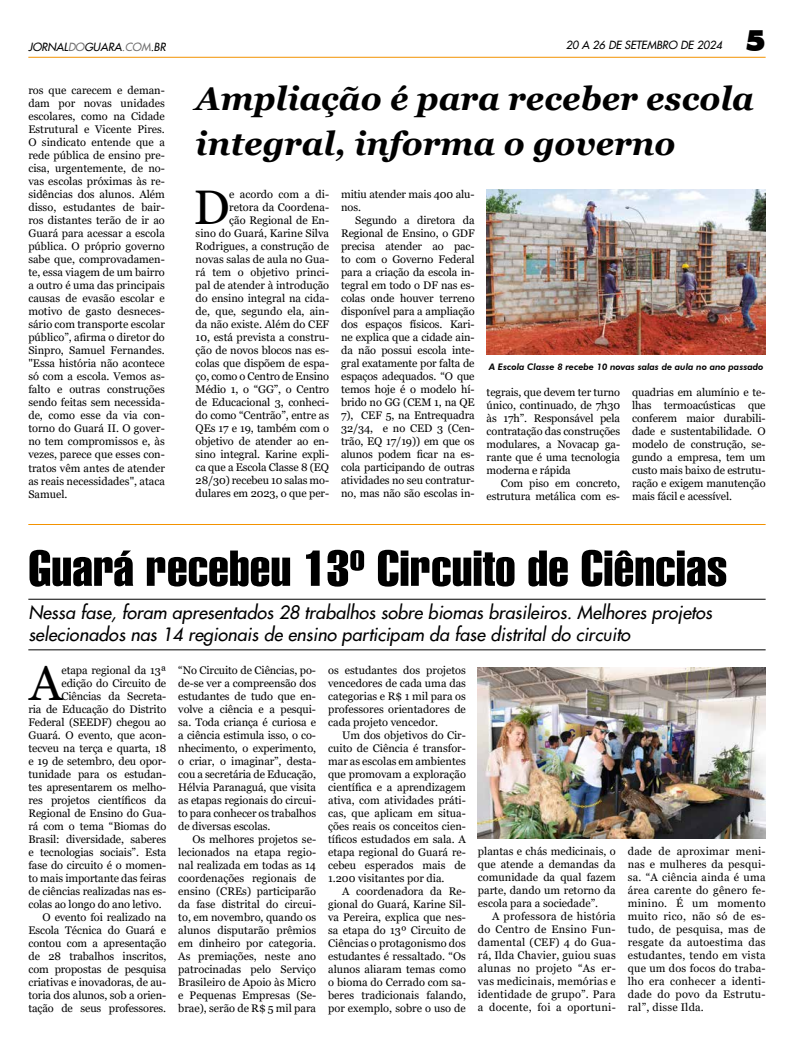
<style>
.page{position:relative;width:794px;height:1049px;background:#fff}
.page>*{position:absolute;margin:0;border:0;box-sizing:border-box;transform-origin:0 0}
.t1{font:49px "Swiss 911 BT Extra Compressed";color:#000;scale:1.25 1}
.t2{font:48.5px "Georgia";color:#000}
.t3{font:italic 700 33px/45px "Georgia";color:#000}
.t4{font:900 29.6px "Futura BT";color:#000}
.t5{font:italic 18px/22px "Futura 2";color:#000}
.t6{font:11px/13px "Georgia";letter-spacing:-.01em;color:#000;text-align:justify}
.t7{font:italic 11px "Futura 2";color:#000}
.t8{font:italic 800 9px "Futura BT";color:#000}
.s1{color:#706f6f}
</style>
<div class="page">
<hr style="left:28px;top:57px;width:737px;height:1px;background:#f39200">
<img style="left:486px;top:189px;width:279px;height:166px">
<hr style="left:28px;top:599px;width:737px;height:1px;background:#000">
<hr style="left:28px;top:650px;width:737px;height:1px;background:#000">
<img style="left:478px;top:667px;width:287px;height:171px">
<hr style="left:28px;top:524px;width:737px;height:1px;background:#f39200">
<p class="t7" style="left:28px;top:39px;width:139px">JORNAL<span class="s1">DO</span>GUARA<span class="s1">.COM</span>.BR</p>
<p class="t7" style="left:566px;top:37px;width:158px">20 A 26 DE SETEMBRO DE 2024</p>
<h3 class="t4" style="left:745px;top:22px;width:22px">5</h3>
<p class="t6" style="left:28px;top:84px;width:138px">ros que carecem e deman&shy;dam por novas unidades escolares, como na Cidade Estrutural e Vicente Pires.<br>O sindicato entende que a rede pública de ensino pre&shy;cisa, urgentemente, de no&shy;vas escolas próximas às re&shy;sidências dos alunos. Além disso, estudantes de bair&shy;ros distantes terão de ir ao Guará para acessar a escola pública. O próprio governo sabe que, comprovadamen&shy;te, essa viagem de um bairro a outro é uma das principais causas de evasão escolar e motivo de gasto desneces&shy;sário com transporte escolar público”, afirma o diretor do Sinpro, Samuel Fernandes. "Essa história não acontece só com a escola. Vemos as&shy;falto e outras construções sendo feitas sem necessida&shy;de, como esse da via con&shy;torno do Guará II. O gover&shy;no tem compromissos e, às vezes, parece que esses con&shy;tratos vêm antes de atender as reais necessidades", ataca Samuel.</p>
<h3 class="t3" style="left:196px;top:76px;width:559px">Ampliação é para receber escola integral, informa o governo</h3>
<p class="t6" style="left:196px;top:188px;width:135px;text-align:right">e acordo com a di-<br>retora da Coordena-<br>ção Regional de En-<br>sino do Guará, Karine Silva<br>Rodrigues, a construção de novas salas de aula no Gua&shy;rá tem o objetivo princi&shy;pal de atender à introdução do ensino integral na cida&shy;de, que, segundo ela, ain&shy;da não existe. Além do CEF<br>10, está prevista a constru&shy;ção de novos blocos nas es&shy;colas que dispõem de espa&shy;ço, como o Centro de Ensino<br>Médio 1, o “GG”, o Centro de Educacional 3, conheci&shy;do como “Centrão”, entre as<br>QEs 17 e 19, também com o objetivo de atender ao en&shy;sino integral. Karine expli&shy;ca que a Escola Classe 8 (EQ<br>28/30) recebeu 10 salas mo&shy;dulares em 2023, o que per-</p>
<p class="t6" style="left:341px;top:188px;width:135px">mitiu atender mais 400 alu&shy;nos.</p>
<h2 class="t2" style="left:193px;top:178px;width:38px">D</h2>
<p class="t6" style="left:341px;top:214px;width:135px;text-indent:14px">Segundo a diretora da Regional de Ensino, o GDF precisa atender ao pac&shy;to com o Governo Federal para a criação da escola in&shy;tegral em todo o DF nas es&shy;colas onde houver terreno disponível para a ampliação dos espaços físicos. Kari&shy;ne explica que a cidade ain&shy;da não possui escola inte&shy;gral exatamente por falta de espaços adequados. “O que temos hoje é o modelo hí&shy;brido no GG (CEM 1, na QE 7), CEF 5, na Entrequadra 32/34, e no CED 3 (Cen&shy;trão, EQ 17/19)) em que os alunos podem ficar na es&shy;cola participando de outras atividades no seu contratur&shy;no, mas não são escolas in-</p>
<p class="t8" style="left:489px;top:362px;width:276px">A Escola Classe 8 recebe 10 novas salas de aula no ano passado</p>
<p class="t6" style="left:486px;top:385px;width:135px">tegrais, que devem ter turno único, continuado, de 7h30 às 17h”. Responsável pela contratação das construções modulares, a Novacap ga&shy;rante que é uma tecnologia moderna e rápida</p>
<p class="t6" style="left:486px;top:476px;width:135px;text-align:right">Com piso em concreto, estrutura metálica com es-</p>
<p class="t6" style="left:632px;top:385px;width:135px">quadrias em alumínio e te&shy;lhas termoacústicas que conferem maior durabili&shy;dade e sustentabilidade. O modelo de construção, se&shy;gundo a empresa, tem um custo mais baixo de estrutu&shy;ração e exigem manutenção mais fácil e acessível.</p>
<h1 class="t1" style="left:28px;top:541px;width:560px">Guará recebeu 13º Circuito de Ciências</h1>
<h3 class="t5" style="left:28px;top:601px;width:685px">Nessa fase, foram apresentados 28 trabalhos sobre biomas brasileiros. Melhores projetos selecionados nas 14 regionais de ensino participam da fase distrital do circuito</h3>
<h2 class="t2" style="left:29px;top:653px;width:34px">A</h2>
<p class="t6" style="left:62px;top:663px;width:106px">etapa regional da 13ª</p>
<p class="t6" style="left:178px;top:663px;width:139px">“No Circuito de Ciências, po&shy;de-se ver a compreensão dos estudantes de tudo que en&shy;volve a ciência e a pesqui&shy;sa. Toda criança é curiosa e a ciência estimula isso, o co&shy;nhecimento, o experimento, o criar, o imaginar”, desta&shy;cou a secretária de Educação, Hélvia Paranaguá, que visita as etapas regionais do circui&shy;to para conhecer os trabalhos de diversas escolas.</p>
<p class="t6" style="left:178px;top:832px;width:139px;text-indent:14px">Os melhores projetos se&shy;lecionados na etapa regio&shy;nal realizada em todas as 14 coordenações regionais de ensino (CREs) participarão da fase distrital do circui&shy;to, em novembro, quando os alunos disputarão prêmios em dinheiro por categoria.<br>As premiações, neste ano patrocinadas pelo Serviço Brasileiro de Apoio às Micro e Pequenas Empresas (Se&shy;brae), serão de R$ 5 mil para</p>
<p class="t6" style="left:328px;top:663px;width:139px">os estudantes dos projetos vencedores de cada uma das categorias e R$ 1 mil para os professores orientadores de cada projeto vencedor.</p>
<p class="t6" style="left:328px;top:728px;width:139px;text-indent:14px">Um dos objetivos do Cir&shy;cuito de Ciência é transfor&shy;mar as escolas em ambientes que promovam a exploração científica e a aprendizagem ativa, com atividades práti&shy;cas, que aplicam em situa&shy;ções reais os conceitos cien&shy;tíficos estudados em sala. A etapa regional do Guará re&shy;cebeu esperados mais de 1.200 visitantes por dia.</p>
<p class="t6" style="left:328px;top:885px;width:139px;text-indent:14px">A coordenadora da Re&shy;gional do Guará, Karine Sil&shy;va Pereira, explica que nes&shy;sa etapa do 13º Circuito de Ciências o protagonismo dos estudantes é ressaltado. “Os alunos aliaram temas como o bioma do Cerrado com sa&shy;beres tradicionais falando, por exemplo, sobre o uso de</p>
<p class="t6" style="left:62px;top:676px;width:106px">edição do Circuito de</p>
<p class="t6" style="left:62px;top:689px;width:106px">Ciências da Secreta-</p>
<p class="t6" style="left:28px;top:702px;width:139px">ria de Educação do Distrito</p>
<p class="t6" style="left:28px;top:715px;width:139px">Federal (SEEDF) chegou ao</p>
<p class="t6" style="left:28px;top:728px;width:139px">Guará. O evento, que acon-</p>
<p class="t6" style="left:28px;top:741px;width:139px">tecveu na terça e quarta, 18</p>
<p class="t6" style="left:28px;top:754px;width:139px">e 19 de setembro, deu opor-</p>
<p class="t6" style="left:28px;top:767px;width:139px">tunidade para os estudan-</p>
<p class="t6" style="left:28px;top:780px;width:139px">tes apresentarem os melho-</p>
<p class="t6" style="left:28px;top:793px;width:139px">res projetos científicos da</p>
<p class="t6" style="left:28px;top:806px;width:139px">Regional de Ensino do Gua-</p>
<p class="t6" style="left:28px;top:819px;width:139px">rá com o tema “Biomas do</p>
<p class="t6" style="left:28px;top:832px;width:139px">Brasil: diversidade, saberes</p>
<p class="t6" style="left:28px;top:845px;width:139px">e tecnologias sociais”. Esta</p>
<p class="t6" style="left:28px;top:858px;width:139px">fase do circuito é o momen-</p>
<p class="t6" style="left:28px;top:871px;width:139px">to mais importante das feiras</p>
<p class="t6" style="left:28px;top:884px;width:139px">de ciências realizadas nas es-</p>
<p class="t6" style="left:28px;top:897px;width:135px">colas ao longo do ano letivo.</p>
<p class="t6" style="left:43px;top:910px;width:125px">O evento foi realizado na</p>
<p class="t6" style="left:28px;top:923px;width:139px">Escola Técnica do Guará e</p>
<p class="t6" style="left:28px;top:936px;width:139px">contou com a apresentação</p>
<p class="t6" style="left:28px;top:949px;width:139px">de 28 trabalhos inscritos,</p>
<p class="t6" style="left:28px;top:962px;width:139px">com propostas de pesquisa</p>
<p class="t6" style="left:28px;top:975px;width:139px">criativas e inovadoras, de au-</p>
<p class="t6" style="left:28px;top:988px;width:139px">toria dos alunos, sob a orien-</p>
<p class="t6" style="left:28px;top:1001px;width:139px">tação de seus professores.</p>
<p class="t6" style="left:478px;top:845px;width:139px">plantas e chás medicinais, o que atende a demandas da comunidade da qual fazem parte, dando um retorno da escola para a sociedade”.</p>
<p class="t6" style="left:478px;top:910px;width:139px;text-indent:14px">A professora de história do Centro de Ensino Fun&shy;damental (CEF) 4 do Gua&shy;rá, Ilda Chavier, guiou suas alunas no projeto “As er&shy;vas medicinais, memórias e identidade de grupo”. Para a docente, foi a oportuni-</p>
<p class="t6" style="left:628px;top:845px;width:139px">dade de aproximar meni&shy;nas e mulheres da pesqui&shy;sa. “A ciência ainda é uma área carente do gênero fe&shy;minino. É um momento muito rico, não só de es&shy;tudo, de pesquisa, mas de resgate da autoestima das estudantes, tendo em vista que um dos focos do traba&shy;lho era conhecer a identi&shy;dade do povo da Estrutu&shy;ral”, disse Ilda.</p>
</div>
